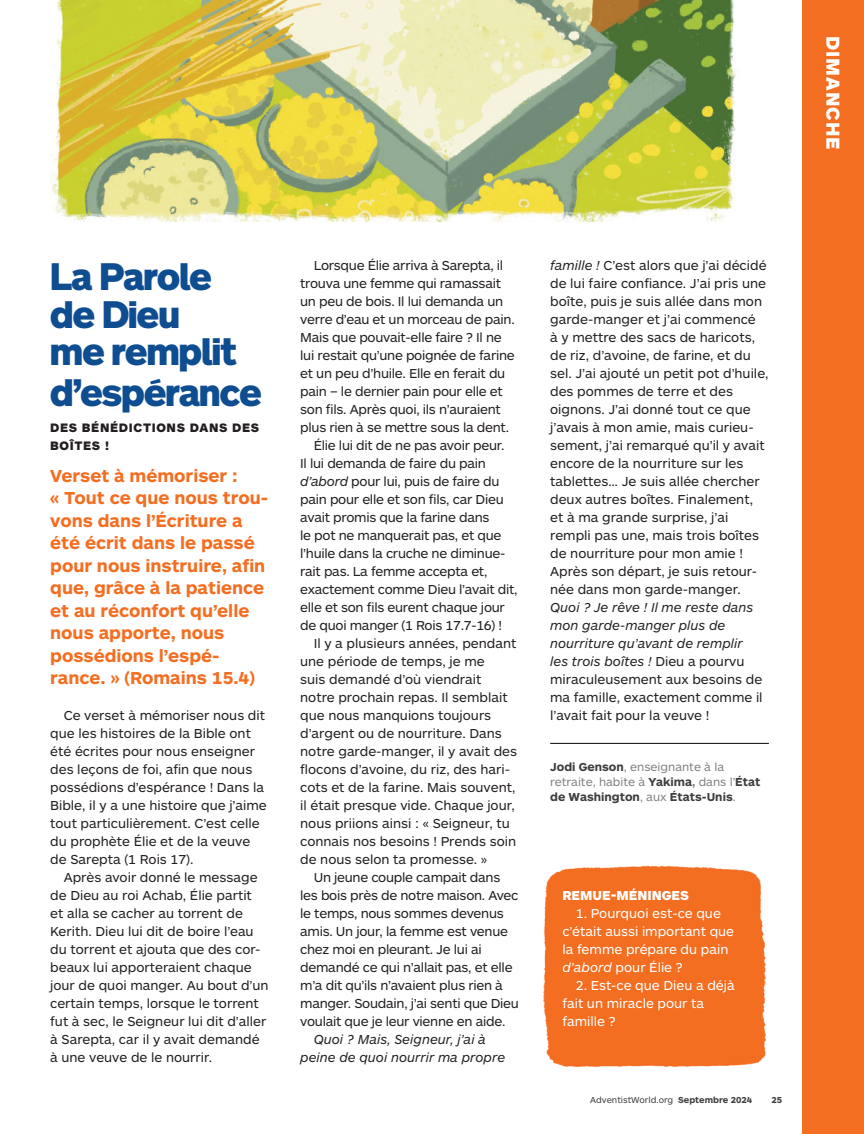
<style>
.page{position:relative;width:864px;height:1134px;background:#fff}
.page>*{position:absolute;margin:0;border:0;box-sizing:border-box;transform-origin:0 0}
.Child_WOP_Head{font:900 37.5px/38.5px "ARS Maquette Pro";letter-spacing:-.02em;color:#0f4d91}
.Subheads{font:900 19.5px "ARS Maquette Pro";letter-spacing:.05em;color:#fff}
.Child_WOP_Scripture{font:700 18px/22.5px "ARS Maquette Pro";letter-spacing:.015em;color:#f36e21}
.Growing_Faith_Body_Text{font:13.5px/18px "ARS Maquette Pro";letter-spacing:.06em;color:#231f20}
.Child_WOP_GRTG_body{font:13.5px/18px "ARS Maquette Pro";letter-spacing:.07em;color:#fff}
.Growing_Faith_Body_Text-2{font:italic 13.5px/18px "ARS Maquette Pro";color:#231f20;text-align:center}
.Child_WOP_GRTG_head{font:900 13.5px "ARS Maquette Pro";color:#fff}
.Child_WOP_Subhead{font:900 12.75px/18px "ARS Maquette Pro";letter-spacing:.05em;color:#231f20}
.Author_Bios{font:700 12px/15px "ARS Maquette Pro";color:#3e3e3f}
.t1{font:9px "ARS Maquette Pro";letter-spacing:.035em;color:#3e3e3f}
.t2{font:700 9px "ARS Maquette Pro";color:#3e3e3f}
.s1{font-style:italic}
.s2{font-weight:400;color:#808285}
.s3{color:#808285}
.s4{font-weight:700}
</style>
<div class="page">
<div style="left:543px;top:865px;width:223px;height:203px;background:#f36e21"></div>
<div style="left:802px;top:0;width:62px;height:1134px;background:#f36e21"></div>
<hr style="left:550px;top:743px;width:219px;height:1px;background:#231f20">
<img style="left:51px;top:0;width:686px;height:222px">
<p class="Child_WOP_Head" style="left:50px;top:256px;width:213px">La Parole de Dieu<br>me remplit d’espérance</p>
<p class="Child_WOP_Subhead" style="left:50px;top:418px;width:210px">DES BÉNÉDICTIONS DANS DES<br>BOÎTES !</p>
<p class="Child_WOP_Scripture" style="left:50px;top:463px;width:219px">Verset à mémoriser :<br>« Tout ce que nous trou&shy;vons dans l’Écriture a été écrit dans le passé pour nous instruire, afin que, grâce à la patience et au réconfort qu’elle nous apporte, nous possédions l’espé&shy;rance. » (Romains 15.4)</p>
<p class="Growing_Faith_Body_Text" style="left:50px;top:706px;width:218px;text-indent:14px">Ce verset à mémoriser nous dit que les histoires de la Bible ont été écrites pour nous enseigner des leçons de foi, afin que nous possédions d’espérance ! Dans la<br>Bible, il y a une histoire que j’aime tout particulièrement. C’est celle du prophète Élie et de la veuve de Sarepta (1 Rois 17).</p>
<p class="Growing_Faith_Body_Text" style="left:50px;top:868px;width:220px;text-indent:14px">Après avoir donné le message de Dieu au roi Achab, Élie partit<br>et alla se cacher au torrent de<br>Kerith. Dieu lui dit de boire l’eau du torrent et ajouta que des cor&shy;beaux lui apporteraient chaque jour de quoi manger. Au bout d’un certain temps, lorsque le torrent fut à sec, le Seigneur lui dit d’aller à Sarepta, car il y avait demandé à une veuve de le nourrir.</p>
<p class="Growing_Faith_Body_Text" style="left:300px;top:256px;width:216px;text-indent:14px">Lorsque Élie arriva à Sarepta, il trouva une femme qui ramassait un peu de bois. Il lui demanda un verre d’eau et un morceau de pain.<br>Mais que pouvait-elle faire ? Il ne lui restait qu’une poignée de farine et un peu d’huile. Elle en ferait du pain – le dernier pain pour elle et son fils. Après quoi, ils n’auraient plus rien à se mettre sous la dent.</p>
<p class="Growing_Faith_Body_Text" style="left:300px;top:436px;width:219px;text-indent:14px">Élie lui dit de ne pas avoir peur.<br>Il lui demanda de faire du pain <span class="s1">d’abord</span> pour lui, puis de faire du pain pour elle et son fils, car Dieu avait promis que la farine dans<br>le pot ne manquerait pas, et que l’huile dans la cruche ne diminue&shy;rait pas. La femme accepta et, exactement comme Dieu l’avait dit, elle et son fils eurent chaque jour de quoi manger (1 Rois 17.7-16) !</p>
<p class="Growing_Faith_Body_Text" style="left:300px;top:634px;width:219px;text-indent:14px">Il y a plusieurs années, pendant une période de temps, je me<br>suis demandé d’où viendrait notre prochain repas. Il semblait que nous manquions toujours d’argent ou de nourriture. Dans notre garde-manger, il y avait des flocons d’avoine, du riz, des hari&shy;cots et de la farine. Mais souvent, il était presque vide. Chaque jour, nous priions ainsi : « Seigneur, tu connais nos besoins ! Prends soin de nous selon ta promesse. »</p>
<p class="Growing_Faith_Body_Text" style="left:300px;top:868px;width:220px;text-indent:14px">Un jeune couple campait dans les bois près de notre maison. Avec le temps, nous sommes devenus amis. Un jour, la femme est venue chez moi en pleurant. Je lui ai demandé ce qui n’allait pas, et elle m’a dit qu’ils n’avaient plus rien à manger. Soudain, j’ai senti que Dieu voulait que je leur vienne en aide.</p>
<p class="Growing_Faith_Body_Text-2" style="left:300px;top:1030px;width:207px">Quoi ? Mais, Seigneur, j’ai à peine de quoi nourrir ma propre</p>
<p class="Growing_Faith_Body_Text" style="left:550px;top:256px;width:220px"><span class="s1">famille !</span> C’est alors que j’ai décidé de lui faire confiance. J’ai pris une boîte, puis je suis allée dans mon garde-manger et j’ai commencé<br>à y mettre des sacs de haricots, de riz, d’avoine, de farine, et du sel. J’ai ajouté un petit pot d’huile, des pommes de terre et des oignons. J’ai donné tout ce que j’avais à mon amie, mais curieu&shy;sement, j’ai remarqué qu’il y avait encore de la nourriture sur les tablettes… Je suis allée chercher deux autres boîtes. Finalement, et à ma grande surprise, j’ai rempli pas une, mais trois boîtes de nourriture pour mon amie !<br>Après son départ, je suis retour&shy;née dans mon garde-manger.<br><span class="s1">Quoi ? Je rêve ! Il me reste dans mon garde-manger plus de nourriture qu’avant de remplir<br>les trois boîtes !</span> Dieu a pourvu miraculeusement aux besoins de ma famille, exactement comme il l’avait fait pour la veuve !</p>
<p class="Author_Bios" style="left:550px;top:759px;width:211px">Jodi Genson<span class="s2">, enseignante à la retraite, habite à</span> Yakima<span class="s3">,</span> <span class="s2">dans l’</span>État de Washington<span class="s2">, aux</span> États-Unis<span class="s2">.</span></p>
<p class="Child_WOP_GRTG_head" style="left:562px;top:887px;width:128px">REMUE-MÉNINGES</p>
<p class="Child_WOP_GRTG_body" style="left:562px;top:904px;width:173px;text-indent:14px">1. Pourquoi est-ce que c’était aussi important que la femme prépare du pain <span class="s1">d’abord</span> pour Élie ?</p>
<p class="Child_WOP_GRTG_body" style="left:562px;top:976px;width:174px;text-indent:14px">2. Est-ce que Dieu a déjà fait un miracle pour ta famille ?</p>
<p class="t1" style="left:590px;top:1094px;width:164px">AdventistWorld.org <span class="s4">Septembre 2024</span></p>
<p class="t2" style="left:772px;top:1094px;width:12px">25</p>
<p class="Subheads" style="left:846px;top:36px;width:115px;rotate:90deg">DIMANCHE</p>
</div>
